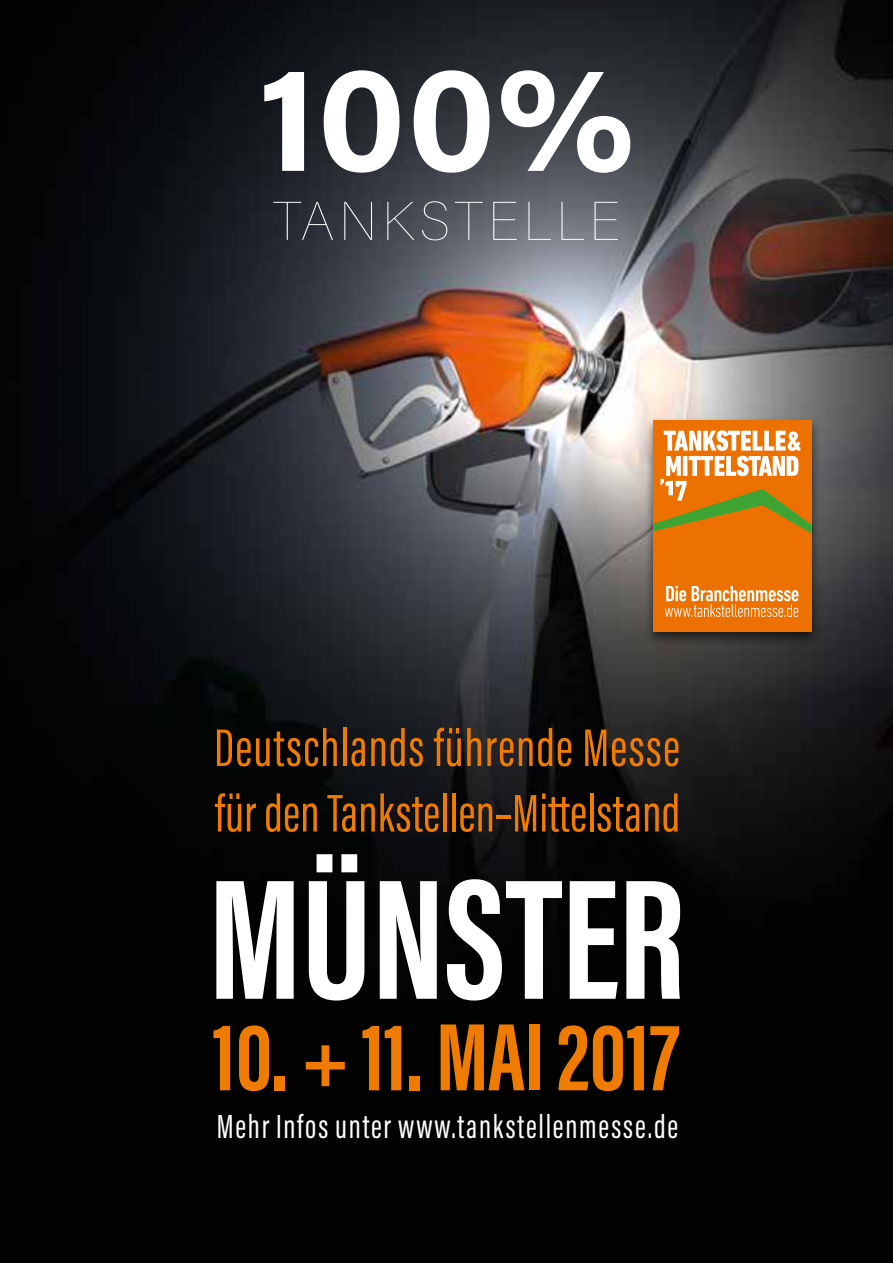
<style>
.page{position:relative;width:893px;height:1263px;background:#fff}
.page>*{position:absolute;margin:0;border:0;box-sizing:border-box;transform-origin:0 0}
.t1{font:700 176.1px "Acumin Pro Extra Cond";color:#fff}
.t2{font:700 150px "Acumin Pro";color:#fff}
.t3{font:700 98.55px "Acumin Pro Extra Cond";letter-spacing:.005em;color:#ef7c00}
.t4{font:54.6px/65.6px "Acumin Pro Extra Cond";letter-spacing:.015em;color:#ef7c00}
.t5{font:100 54px "Acumin Pro";letter-spacing:.095em;color:#fff}
.t6{font:34.5px "Acumin Pro Extra Cond";letter-spacing:.05em;color:#fff}
</style>
<div class="page">
<img style="left:0;top:0;width:893px;height:1263px">
<div style="left:644px;top:417px;width:177px;height:230px;background:#000;opacity:.6"></div>
<div style="left:653px;top:420px;width:159px;height:211px;background:#ed7100"></div>
<svg style="left:665px;top:586px;width:133px;height:31px"></svg>
<svg style="left:653px;top:430px;width:159px;height:104px"></svg>
<h2 class="t2" style="left:258px;top:13px;width:379px">100%</h2>
<p class="t5" style="left:273px;top:184px;width:348px">TANKSTELLE</p>
<p class="t4" style="left:214px;top:715px;width:467px">Deutschlands führende Messe für den Tankstellen–Mittelstand</p>
<h1 class="t1" style="left:208px;top:831px;width:477px">MÜNSTER</h1>
<h3 class="t3" style="left:213px;top:996px;width:468px">10. + 11. MAI 2017</h3>
<p class="t6" style="left:217px;top:1105px;width:463px">Mehr Infos unter www.tankstellenmesse.de</p>
</div>
